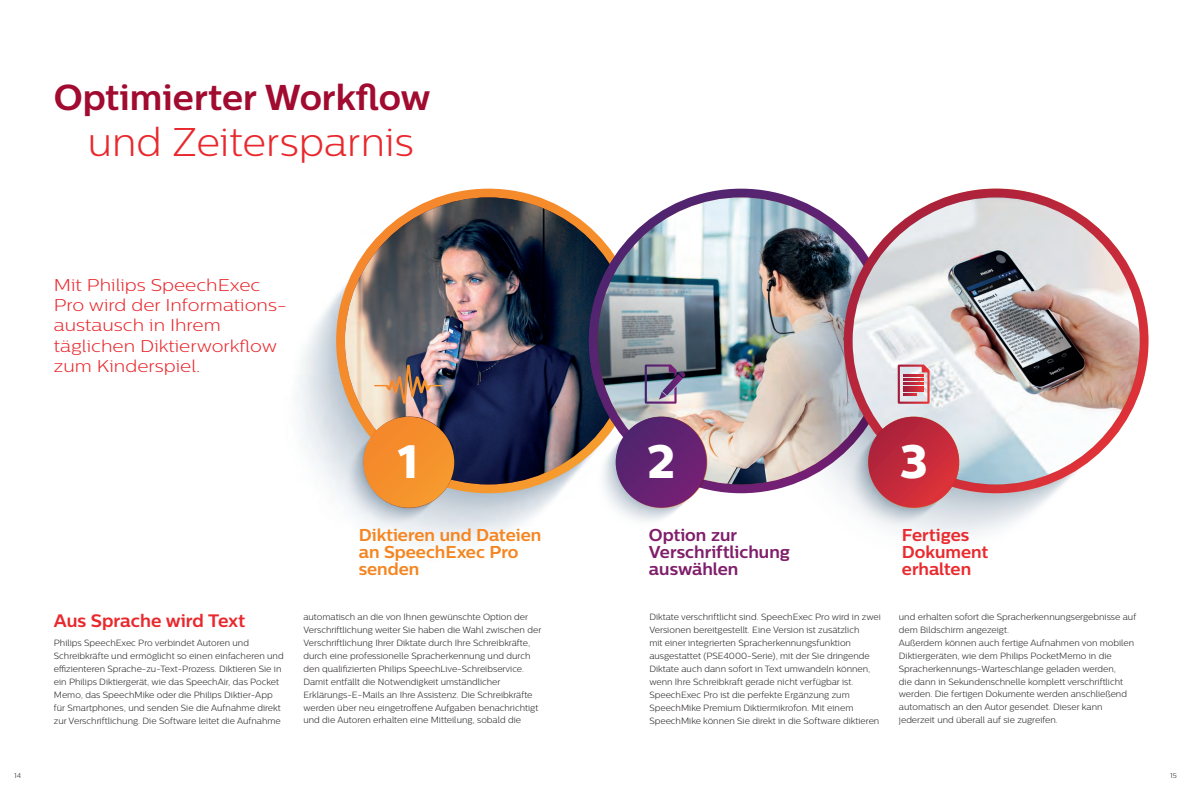
<style>
.page{position:relative;width:1191px;height:792px;background:#fff}
.page>*{position:absolute;margin:0;border:0;box-sizing:border-box;transform-origin:0 0}
.t1{font:46.8px "Centrale Sans X Bold";color:#fff}
.t2{font:300 40px "Centrale Sans";color:#e9282d}
.t3{font:700 36px "Centrale Sans";color:#a10b30}
.t4{font:700 18px "Centrale Sans";color:#e9282d}
.t5{font:700 17.2px/17.2px "Centrale Sans";color:#f58520}
.t6{font:700 17.2px/17.2px "Centrale Sans";color:#7f1e6a}
.t7{font:700 17.2px/17.2px "Centrale Sans";color:#e92a2e}
.t8{font:300 17px/20.4px "Centrale Sans";color:#e9282d;scale:1.11 1}
.t9{font:300 9px/13px "Centrale Sans";color:#231f20}
.t10{font:300 7px "Centrale Sans";color:#231f20}
</style>
<div class="page">
<img style="left:298px;top:188px;width:430px;height:357px">
<svg style="left:336px;top:189px;width:305px;height:304px;background:#f18c2e"></svg>
<img style="left:345px;top:197px;width:287px;height:287px;border-radius:144px">
<svg style="left:589px;top:189px;width:304px;height:304px;background:#54236f"></svg>
<img style="left:597px;top:197px;width:287px;height:287px;border-radius:144px">
<img style="left:751px;top:188px;width:398px;height:349px">
<svg style="left:843px;top:189px;width:305px;height:304px;background:#c33242"></svg>
<img style="left:852px;top:197px;width:287px;height:287px;border-radius:144px">
<img style="left:336px;top:390px;width:145px;height:144px">
<div style="left:363px;top:417px;width:91px;height:91px;background:#f58f2b;border-radius:45px"></div>
<img style="left:588px;top:390px;width:145px;height:144px">
<div style="left:615px;top:417px;width:91px;height:91px;background:linear-gradient(to right,#582a73,#6e1e72);border-radius:45px"></div>
<img style="left:840px;top:390px;width:145px;height:144px">
<svg style="left:868px;top:417px;width:91px;height:91px;background:#c22a3a"></svg>
<img style="left:374px;top:365px;width:69px;height:39px">
<svg style="left:897px;top:365px;width:32px;height:39px"></svg>
<svg style="left:903px;top:378px;width:20px;height:3px"></svg>
<svg style="left:644px;top:364px;width:41px;height:40px;background:#827b97"></svg>
<h3 class="t3" style="left:54px;top:75px;width:378px">Optimierter Workflow</h3>
<h2 class="t2" style="left:88px;top:119px;width:327px">und Zeitersparnis</h2>
<h3 class="t8" style="left:54px;top:274px;width:208px">Mit Philips SpeechExec<br>Pro wird der Informations&shy;austausch in Ihrem täglichen Diktierworkflow zum Kinderspiel.</h3>
<h3 class="t4" style="left:54px;top:610px;width:193px">Aus Sprache wird Text</h3>
<p class="t9" style="left:54px;top:636px;width:231px">Philips SpeechExec Pro verbindet Autoren und Schreibkräfte und ermöglicht so einen einfacheren und effizienteren Sprache-zu-Text-Prozess. Diktieren Sie in ein Philips Diktiergerät, wie das SpeechAir, das Pocket Memo, das SpeechMike oder die Philips Diktier-App für Smartphones, und senden Sie die Aufnahme direkt zur Verschriftlichung. Die Software leitet die Aufnahme</p>
<h1 class="t1" style="left:398px;top:432px;width:21px">1</h1>
<h1 class="t1" style="left:647px;top:432px;width:29px">2</h1>
<h1 class="t1" style="left:899px;top:432px;width:30px">3</h1>
<h3 class="t5" style="left:359px;top:526px;width:184px">Diktieren und Dateien an SpeechExec Pro senden</h3>
<h3 class="t6" style="left:649px;top:526px;width:143px">Option zur<br>Verschriftlichung auswählen</h3>
<h3 class="t7" style="left:902px;top:526px;width:88px">Fertiges<br>Dokument erhalten</h3>
<p class="t9" style="left:303px;top:610px;width:239px">automatisch an die von Ihnen gewünschte Option der Verschriftlichung weiter Sie haben die Wahl zwischen der Verschriftlichung Ihrer Diktate durch Ihre Schreibkräfte, durch eine professionelle Spracherkennung und durch den qualifizierten Philips SpeechLive-Schreibservice.<br>Damit entfällt die Notwendigkeit umständlicher Erklärungs-E-Mails an Ihre Assistenz. Die Schreibkräfte werden über neu eingetroffene Aufgaben benachrichtigt und die Autoren erhalten eine Mitteilung, sobald die</p>
<p class="t9" style="left:649px;top:610px;width:233px">Diktate verschriftlicht sind. SpeechExec Pro wird in zwei Versionen bereitgestellt. Eine Version ist zusätzlich<br>mit einer integrierten Spracherkennungsfunktion ausgestattet (PSE4000-Serie), mit der Sie dringende Diktate auch dann sofort in Text umwandeln können, wenn Ihre Schreibkraft gerade nicht verfügbar ist.<br>SpeechExec Pro ist die perfekte Ergänzung zum SpeechMike Premium Diktiermikrofon. Mit einem SpeechMike können Sie direkt in die Software diktieren</p>
<p class="t9" style="left:899px;top:610px;width:239px">und erhalten sofort die Spracherkennungsergebnisse auf dem Bildschirm angezeigt.<br>Außerdem können auch fertige Aufnahmen von mobilen Diktiergeräten, wie dem Philips PocketMemo in die Spracherkennungs-Warteschlange geladen werden,<br>die dann in Sekundenschnelle komplett verschriftlicht werden. Die fertigen Dokumente werden anschließend automatisch an den Autor gesendet. Dieser kann jederzeit und überall auf sie zugreifen.</p>
<p class="t10" style="left:14px;top:771px;width:8px">14</p>
<p class="t10" style="left:1170px;top:771px;width:8px">15</p>
</div>
